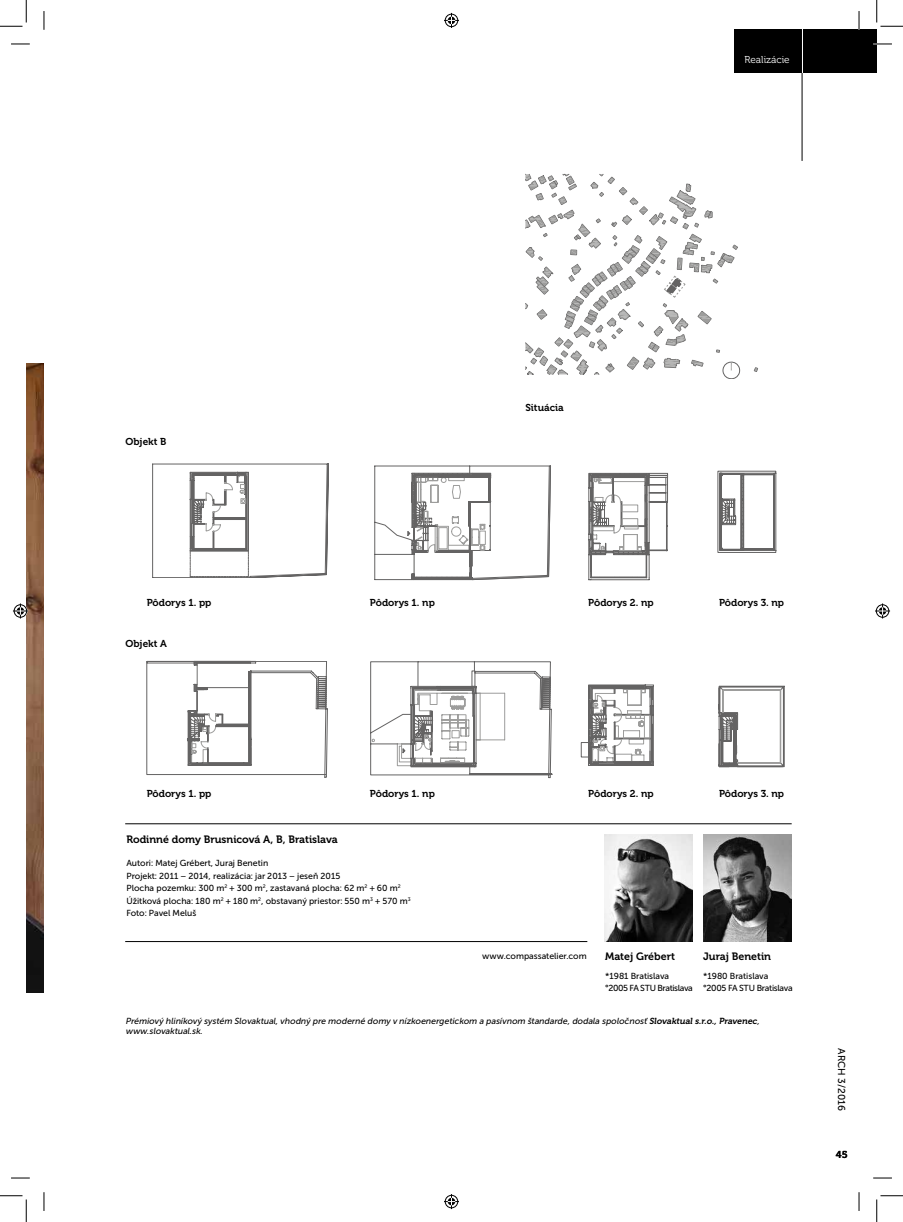
<style>
.page{position:relative;width:903px;height:1222px;background:#fff}
.page>*{position:absolute;margin:0;border:0;box-sizing:border-box;transform-origin:0 0}
.t1{font:10.62px "Museo 700";color:#000}
.t2{font:10px "Museo 700";color:#000}
.t3{font:10px "Museo Sans Cyrl 500";color:#000}
.t4{font:10px "Museo 300";color:#fff}
.t5{font:8.75px/12.5px "Museo Sans Cyrl 500";color:#000}
.t6{font:italic 8.75px/10.5px "Museo Sans Cyrl 500";color:#000}
.t7{font:8.75px/12.5px "Museo Sans Cyrl 500";letter-spacing:-.04em;color:#000}
.t8{font:8.75px/12.5px "Museo Sans Cyrl 500";letter-spacing:-.03em;color:#000}
.s1{font-family:"Museo 700"}
</style>
<div class="page">
<div style="left:733px;top:30px;width:144px;height:43px;background:#000"></div>
<hr style="left:802px;top:44px;width:1px;height:117px;background:#000">
<hr style="left:802px;top:26px;width:1px;height:47px;background:#fff">
<img style="left:26px;top:363px;width:18px;height:629px">
<svg style="left:147px;top:661px;width:180px;height:116px"></svg>
<svg style="left:719px;top:686px;width:65px;height:81px"></svg>
<svg style="left:589px;top:473px;width:79px;height:107px"></svg>
<hr style="left:418px;top:661px;width:56px;height:1px;background:#646363">
<svg style="left:370px;top:662px;width:182px;height:116px"></svg>
<svg style="left:153px;top:464px;width:175px;height:114px"></svg>
<svg style="left:718px;top:471px;width:58px;height:81px"></svg>
<svg style="left:581px;top:685px;width:73px;height:80px"></svg>
<svg style="left:375px;top:466px;width:176px;height:114px"></svg>
<svg style="left:754px;top:368px;width:4px;height:4px"></svg>
<svg style="left:525px;top:174px;width:215px;height:205px"></svg>
<hr style="left:125px;top:941px;width:462px;height:1px;background:#000">
<hr style="left:125px;top:823px;width:667px;height:1px;background:#000">
<img style="left:604px;top:835px;width:89px;height:106px">
<img style="left:703px;top:835px;width:89px;height:106px">
<svg style="left:11px;top:43px;width:19px;height:2px"></svg>
<svg style="left:873px;top:43px;width:19px;height:2px"></svg>
<svg style="left:11px;top:1177px;width:19px;height:2px"></svg>
<svg style="left:873px;top:1177px;width:19px;height:2px"></svg>
<svg style="left:43px;top:11px;width:2px;height:19px"></svg>
<svg style="left:43px;top:1192px;width:2px;height:19px"></svg>
<svg style="left:858px;top:11px;width:2px;height:19px"></svg>
<svg style="left:858px;top:1192px;width:2px;height:19px"></svg>
<svg style="left:0;top:0;width:27px;height:27px"></svg>
<svg style="left:0;top:1195px;width:27px;height:27px"></svg>
<svg style="left:876px;top:0;width:27px;height:27px"></svg>
<svg style="left:876px;top:1195px;width:27px;height:27px"></svg>
<svg style="left:444px;top:13px;width:15px;height:15px"></svg>
<svg style="left:444px;top:1194px;width:15px;height:15px"></svg>
<svg style="left:13px;top:603px;width:15px;height:15px"></svg>
<svg style="left:875px;top:603px;width:15px;height:15px"></svg>
<p class="t4" style="left:744px;top:54px;width:47px">Realizácie</p>
<p class="t2" style="left:125px;top:435px;width:42px">Objekt B</p>
<p class="t2" style="left:525px;top:402px;width:40px">Situácia</p>
<p class="t2" style="left:147px;top:597px;width:66px">Pôdorys 1. pp</p>
<p class="t2" style="left:125px;top:638px;width:43px">Objekt A</p>
<p class="t2" style="left:370px;top:597px;width:66px">Pôdorys 1. np</p>
<p class="t2" style="left:588px;top:597px;width:67px">Pôdorys 2. np</p>
<p class="t2" style="left:719px;top:597px;width:67px">Pôdorys 3. np</p>
<p class="t2" style="left:147px;top:788px;width:66px">Pôdorys 1. pp</p>
<p class="t2" style="left:370px;top:788px;width:66px">Pôdorys 1. np</p>
<p class="t1" style="left:126px;top:833px;width:213px">Rodinné domy Brusnicová A, B, Bratislava</p>
<p class="t5" style="left:126px;top:857px;width:286px">Autori: Matej Grébert, Juraj Benetin<br>Projekt: 2011 – 2014, realizácia: jar 2013 – jeseň 2015<br>Plocha pozemku: 300 m<sup>2</sup> + 300 m<sup>2</sup>, zastavaná plocha: 62 m<sup>2</sup> + 60 m<sup>2<br></sup>Úžitková plocha: 180 m<sup>2</sup> + 180 m<sup>2</sup>, obstavaný priestor: 550 m<sup>3</sup> + 570 m<sup>3<br></sup>Foto: Pavel Meluš</p>
<p class="t2" style="left:588px;top:788px;width:67px">Pôdorys 2. np</p>
<p class="t2" style="left:719px;top:788px;width:67px">Pôdorys 3. np</p>
<p class="t1" style="left:605px;top:950px;width:71px">Matej Grébert</p>
<p class="t7" style="left:605px;top:969px;width:89px">*1981 Bratislava °2005 FA STU Bratislava</p>
<p class="t1" style="left:703px;top:950px;width:69px">Juraj Benetin</p>
<p class="t8" style="left:703px;top:969px;width:91px">*1980 Bratislava °2005 FA STU Bratislava</p>
<p class="t6" style="left:125px;top:1015px;width:637px">Prémiový hliníkový systém Slovaktual,vhodný pre moderné domy v nízkoenergetickom a pasívnom štandarde,dodala spoločnosť<span class="s1">Slovaktual s.r.o., Pravenec</span>, www.slovaktual.sk.</p>
<p class="t5" style="left:482px;top:950px;width:106px">www.compassatelier.com</p>
<p class="t3" style="left:847px;top:1048px;width:64px;rotate:90deg">ARCH 3/2016</p>
<p class="t2" style="left:836px;top:1149px;width:13px">45</p>
</div>
